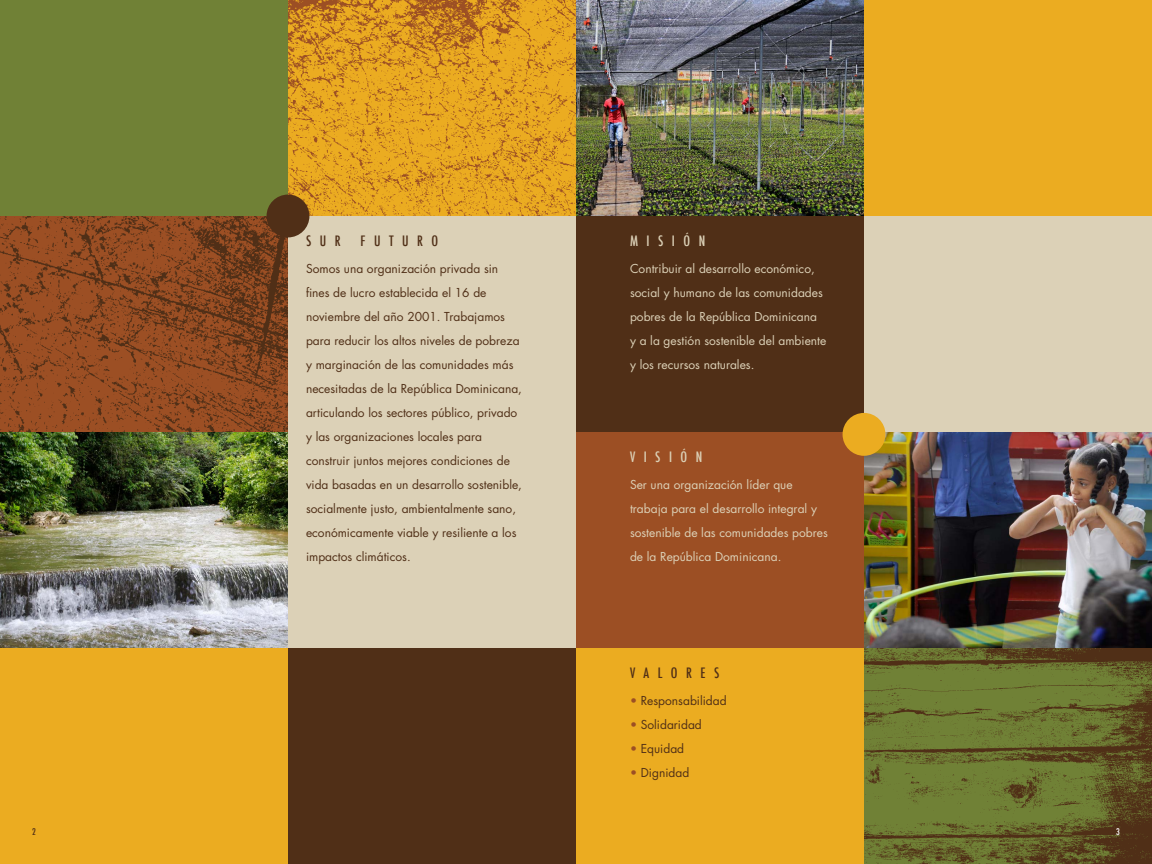
<style>
.page{position:relative;width:1152px;height:864px;background:#fff}
.page>*{position:absolute;margin:0;border:0;box-sizing:border-box;transform-origin:0 0}
.t1{font:500 condensed 14px "Futura";letter-spacing:.61em;color:#502f17}
.t2{font:500 condensed 14px "Futura";letter-spacing:.61em;color:#dcd1b7}
.t3{font:12px/24px "Futura";color:#502f17}
.t4{font:12px/24px "Futura";color:#dcd1b7}
.t5{font:500 condensed 9px "Futura";color:#502f17}
.t6{font:500 condensed 9px "Futura";color:#fff}
.s1{color:#9c4f24}
</style>
<div class="page">
<img style="left:288px;top:0;width:576px;height:216px">
<div style="left:0;top:0;width:288px;height:216px;background:#708136"></div>
<div style="left:288px;top:216px;width:288px;height:432px;background:#dcd1b7"></div>
<img style="left:0;top:216px;width:288px;height:216px">
<img style="left:0;top:432px;width:288px;height:216px">
<div style="left:288px;top:648px;width:288px;height:216px;background:#502f17"></div>
<div style="left:0;top:648px;width:288px;height:216px;background:#ebac21"></div>
<div style="left:864px;top:0;width:288px;height:216px;background:#ebac21"></div>
<div style="left:864px;top:216px;width:288px;height:216px;background:#dcd1b7"></div>
<div style="left:576px;top:216px;width:288px;height:216px;background:#502f17"></div>
<img style="left:864px;top:432px;width:288px;height:216px">
<div style="left:576px;top:432px;width:288px;height:216px;background:#9c4f24"></div>
<svg style="left:864px;top:648px;width:288px;height:216px;fill:#6e7c34"></svg>
<div style="left:576px;top:648px;width:288px;height:216px;background:#ebac21"></div>
<div style="left:843px;top:413px;width:42px;height:43px;background:#ebac21;border-radius:50%"></div>
<div style="left:267px;top:195px;width:42px;height:42px;background:#502f17;border-radius:50%"></div>
<p class="t1" style="left:306px;top:231px;width:36px">SUR</p>
<p class="t1" style="left:361px;top:231px;width:79px">FUTURO</p>
<p class="t2" style="left:630px;top:231px;width:77px">MISIÓN</p>
<p class="t3" style="left:306px;top:256px;width:217px">Somos una organización privada sin fines de lucro establecida el 16 de noviembre del año 2001. Trabajamos para reducir los altos niveles de pobreza y marginación de las comunidades más necesitadas de la República Dominicana, articulando los sectores público, privado y las organizaciones locales para construir juntos mejores condiciones de vida basadas en un desarrollo sostenible, socialmente justo, ambientalmente sano, económicamente viable y resiliente a los impactos climáticos.</p>
<p class="t4" style="left:630px;top:256px;width:198px">Contribuir al desarrollo económico, social y humano de las comunidades pobres de la República Dominicana<br>y a la gestión sostenible del ambiente y los recursos naturales.</p>
<p class="t2" style="left:630px;top:447px;width:74px">VISIÓN</p>
<p class="t4" style="left:630px;top:472px;width:199px">Ser una organización líder que trabaja para el desarrollo integral y sostenible de las comunidades pobres de la República Dominicana.</p>
<p class="t1" style="left:630px;top:663px;width:91px">VALORES</p>
<p class="t3" style="left:630px;top:688px;width:98px"><span class="s1">•</span> Responsabilidad</p>
<p class="t3" style="left:630px;top:712px;width:73px"><span class="s1">•</span> Solidaridad</p>
<p class="t3" style="left:630px;top:736px;width:56px"><span class="s1">•</span> Equidad</p>
<p class="t3" style="left:630px;top:760px;width:61px"><span class="s1">•</span> Dignidad</p>
<p class="t5" style="left:32px;top:826px;width:5px">2</p>
<p class="t6" style="left:1116px;top:826px;width:5px">3</p>
</div>
